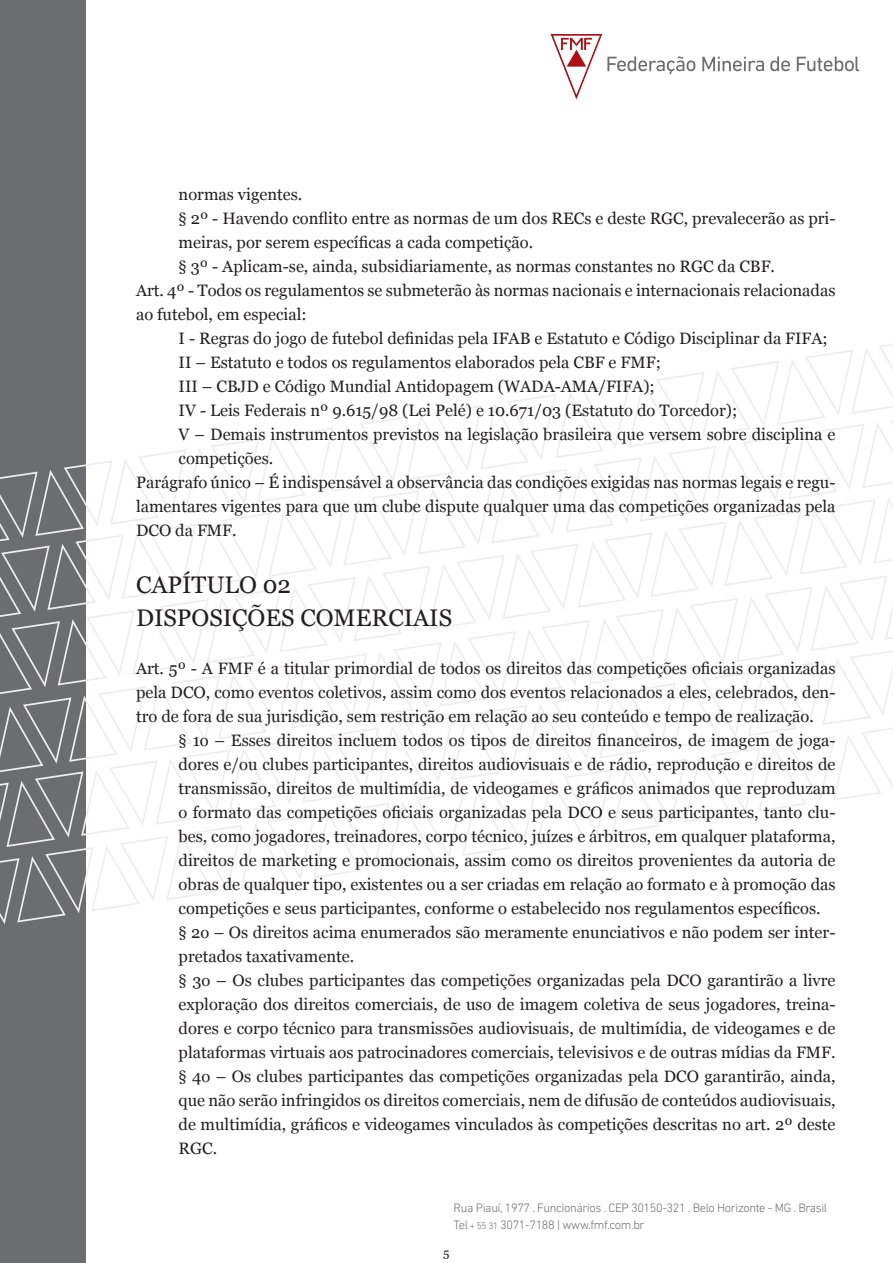
<style>
.page{position:relative;width:893px;height:1263px;background:#fff}
.page>*{position:absolute;margin:0;border:0;box-sizing:border-box;transform-origin:0 0}
.t1{font:24px "Georgia";color:#231f20}
.t2{font:16.5px/24px "Georgia";color:#231f20;text-align:justify}
.t3{font:300 12.45px "DIN Next LT Pro";letter-spacing:-.03em;color:#6c6d70}
.t4{font:12px "Georgia";color:#231f20}
.s1{font-size:9.6px}
</style>
<div class="page">
<div style="left:0;top:0;width:85px;height:1263px;background:#6c6d70"></div>
<svg style="left:0;top:344px;width:893px;height:580px"></svg>
<svg style="left:702px;top:57px;width:62px;height:14px"></svg>
<svg style="left:770px;top:56px;width:20px;height:15px"></svg>
<svg style="left:797px;top:56px;width:62px;height:15px"></svg>
<svg style="left:551px;top:34px;width:144px;height:65px"></svg>
<p class="t2" style="left:179px;top:181px;width:125px">normas vigentes.</p>
<p class="t2" style="left:179px;top:205px;width:658px">§ 2º - Havendo conflito entre as normas de um dos RECs e deste RGC, prevalecerão as pri&shy;meiras, por serem específicas a cada competição.</p>
<p class="t2" style="left:179px;top:253px;width:598px">§ 3º - Aplicam-se, ainda, subsidiariamente, as normas constantes no RGC da CBF.</p>
<p class="t2" style="left:136px;top:277px;width:701px">Art. 4º - Todos os regulamentos se submeterão às normas nacionais e internacionais relacionadas ao futebol, em especial:</p>
<p class="t2" style="left:179px;top:325px;width:651px">I - Regras do jogo de futebol definidas pela IFAB e Estatuto e Código Disciplinar da FIFA;</p>
<p class="t2" style="left:179px;top:349px;width:484px">II – Estatuto e todos os regulamentos elaborados pela CBF e FMF;</p>
<p class="t2" style="left:179px;top:373px;width:478px">III – CBJD e Código Mundial Antidopagem (WADA-AMA/FIFA);</p>
<p class="t2" style="left:179px;top:397px;width:560px">IV - Leis Federais nº 9.615/98 (Lei Pelé) e 10.671/03 (Estatuto do Torcedor);</p>
<p class="t2" style="left:179px;top:421px;width:658px">V – Demais instrumentos previstos na legislação brasileira que versem sobre disciplina e competições.</p>
<p class="t2" style="left:136px;top:469px;width:701px">Parágrafo único – É indispensável a observância das condições exigidas nas normas legais e regu&shy;lamentares vigentes para que um clube dispute qualquer uma das competições organizadas pela DCO da FMF.</p>
<p class="t1" style="left:136px;top:567px;width:156px">CAPÍTULO 02</p>
<p class="t1" style="left:136px;top:600px;width:318px">DISPOSIÇÕES COMERCIAIS</p>
<p class="t2" style="left:136px;top:655px;width:701px">Art. 5º - A FMF é a titular primordial de todos os direitos das competições oficiais organizadas pela DCO, como eventos coletivos, assim como dos eventos relacionados a eles, celebrados, den&shy;tro de fora de sua jurisdição, sem restrição em relação ao seu conteúdo e tempo de realização.</p>
<p class="t2" style="left:179px;top:727px;width:658px">§ 1o – Esses direitos incluem todos os tipos de direitos financeiros, de imagem de joga&shy;dores e/ou clubes participantes, direitos audiovisuais e de rádio, reprodução e direitos de transmissão, direitos de multimídia, de videogames e gráficos animados que reproduzam o formato das competições oficiais organizadas pela DCO e seus participantes, tanto clu&shy;bes, como jogadores, treinadores, corpo técnico, juízes e árbitros, em qualquer plataforma, direitos de marketing e promocionais, assim como os direitos provenientes da autoria de obras de qualquer tipo, existentes ou a ser criadas em relação ao formato e à promoção das competições e seus participantes, conforme o estabelecido nos regulamentos específicos.</p>
<p class="t2" style="left:179px;top:919px;width:658px">§ 2o – Os direitos acima enumerados são meramente enunciativos e não podem ser inter&shy;pretados taxativamente.</p>
<p class="t2" style="left:179px;top:967px;width:658px">§ 3o – Os clubes participantes das competições organizadas pela DCO garantirão a livre exploração dos direitos comerciais, de uso de imagem coletiva de seus jogadores, treina&shy;dores e corpo técnico para transmissões audiovisuais, de multimídia, de videogames e de plataformas virtuais aos patrocinadores comerciais, televisivos e de outras mídias da FMF.</p>
<p class="t2" style="left:179px;top:1063px;width:658px">§ 4o – Os clubes participantes das competições organizadas pela DCO garantirão, ainda, que não serão infringidos os direitos comerciais, nem de difusão de conteúdos audiovisuais, de multimídia, gráficos e videogames vinculados às competições descritas no art. 2º deste RGC.</p>
<p class="t3" style="left:454px;top:1201px;width:375px">Rua Piauí, 1977 . Funcionários . CEP 30150-321 . Belo Horizonte - MG . Brasil</p>
<p class="t3" style="left:454px;top:1217px;width:192px">Tel <span class="s1">+ 55 31</span> 3071-7188 | www.fmf.com.br</p>
<p class="t4" style="left:443px;top:1244px;width:8px">5</p>
</div>
